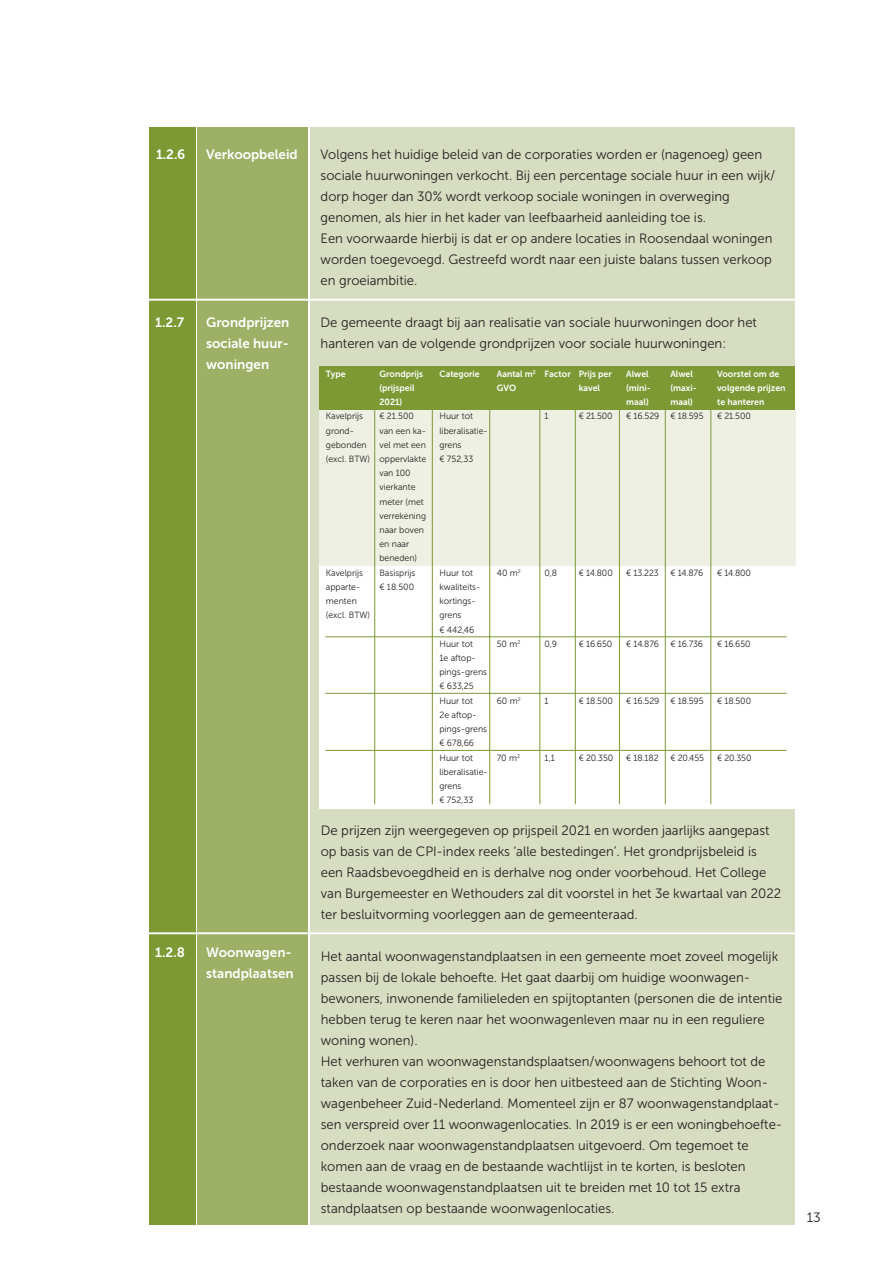
<style>
.page{position:relative;width:893px;height:1263px;background:#fff}
.page>*{position:absolute;margin:0;border:0;box-sizing:border-box;transform-origin:0 0}
.t1{font:13.5px/21px "Museo Sans 300";color:#231f20}
.t2{font:13.5px/21px "Museo Sans 700";color:#fff;text-align:justify}
.t3{font:9px/14.2px "Museo Sans 300";color:#231f20}
.t4{font:9px/14.2px "Museo Sans 700";color:#fff}
</style>
<div class="page">
<div style="left:310px;top:128px;width:485px;height:1097px;background:#d6ddc0"></div>
<div style="left:320px;top:409px;width:476px;height:157px;background:#edf0e3"></div>
<div style="left:320px;top:366px;width:475px;height:43px;background:#7c9934"></div>
<div style="left:320px;top:566px;width:475px;height:243px;background:#fff"></div>
<div style="left:198px;top:128px;width:110px;height:1097px;background:#9db066"></div>
<div style="left:149px;top:128px;width:47px;height:1097px;background:#7c9934"></div>
<hr style="left:143px;top:299px;width:661px;height:2px;background:#fff">
<hr style="left:143px;top:932px;width:661px;height:2px;background:#fff">
<hr style="left:374px;top:370px;width:1px;height:434px;background:#7c9934">
<hr style="left:432px;top:370px;width:1px;height:434px;background:#7c9934">
<hr style="left:489px;top:370px;width:1px;height:434px;background:#7c9934">
<hr style="left:540px;top:370px;width:1px;height:434px;background:#7c9934">
<hr style="left:575px;top:370px;width:1px;height:434px;background:#7c9934">
<hr style="left:619px;top:370px;width:1px;height:434px;background:#7c9934">
<hr style="left:665px;top:370px;width:1px;height:434px;background:#7c9934">
<hr style="left:711px;top:370px;width:1px;height:434px;background:#7c9934">
<hr style="left:325px;top:636px;width:462px;height:1px;background:#7c9934">
<hr style="left:325px;top:693px;width:462px;height:1px;background:#7c9934">
<hr style="left:325px;top:750px;width:462px;height:1px;background:#7c9934">
<p class="t2" style="left:156px;top:144px;width:31px">1.2.6</p>
<p class="t2" style="left:206px;top:144px;width:93px">Verkoopbeleid</p>
<p class="t2" style="left:155px;top:312px;width:30px">1.2.7</p>
<p class="t2" style="left:206px;top:312px;width:85px">Grondprijzen sociale huur&shy;woningen</p>
<p class="t1" style="left:321px;top:144px;width:456px">Volgens het huidige beleid van de corporaties worden er (nagenoeg) geen sociale huurwoningen verkocht. Bij een percentage sociale huur in een wijk/ dorp hoger dan 30% wordt verkoop sociale woningen in overweging genomen, als hier in het kader van leefbaarheid aanleiding toe is.<br>Een voorwaarde hierbij is dat er op andere locaties in Roosendaal woningen worden toegevoegd. Gestreefd wordt naar een juiste balans tussen verkoop en groeiambitie.</p>
<p class="t1" style="left:321px;top:312px;width:438px">De gemeente draagt bij aan realisatie van sociale huurwoningen door het hanteren van de volgende grondprijzen voor sociale huurwoningen:</p>
<p class="t4" style="left:326px;top:366px;width:21px">Type</p>
<p class="t3" style="left:326px;top:409px;width:46px">Kavelprijs grond&shy;gebonden (excl. BTW)</p>
<p class="t4" style="left:497px;top:366px;width:41px">Aantal m<sup>2<br></sup>GVO</p>
<p class="t4" style="left:439px;top:366px;width:42px">Categorie</p>
<p class="t3" style="left:439px;top:409px;width:50px">Huur tot liberalisatie&shy;grens<br>€ 752,33</p>
<p class="t4" style="left:379px;top:366px;width:45px">Grondprijs (prijspeil<br>2021)</p>
<p class="t3" style="left:379px;top:409px;width:48px">€ 21.500 van een ka&shy;vel met een oppervlakte van 100 vierkante meter (met verrekening naar boven en naar beneden)<br>Basisprijs<br>€ 18.500</p>
<p class="t4" style="left:717px;top:366px;width:70px">Voorstel om de volgende prijzen te hanteren</p>
<p class="t3" style="left:717px;top:409px;width:35px">€ 21.500</p>
<p class="t4" style="left:626px;top:366px;width:26px">Alwel (mini&shy;maal)</p>
<p class="t3" style="left:626px;top:409px;width:35px">€ 16.529</p>
<p class="t4" style="left:670px;top:366px;width:28px">Alwel (maxi&shy;maal)</p>
<p class="t3" style="left:670px;top:409px;width:35px">€ 18.595</p>
<p class="t4" style="left:545px;top:366px;width:28px">Factor</p>
<p class="t3" style="left:545px;top:409px;width:6px">1</p>
<p class="t4" style="left:579px;top:366px;width:35px">Prijs per kavel</p>
<p class="t3" style="left:579px;top:409px;width:35px">€ 21.500</p>
<p class="t3" style="left:497px;top:565px;width:25px">40 m<sup>2</sup></p>
<p class="t3" style="left:717px;top:565px;width:35px">€ 14.800</p>
<p class="t3" style="left:670px;top:565px;width:34px">€ 14.876</p>
<p class="t3" style="left:579px;top:565px;width:35px">€ 14.800</p>
<p class="t3" style="left:545px;top:565px;width:14px">0,8</p>
<p class="t3" style="left:626px;top:565px;width:34px">€ 13.223</p>
<p class="t3" style="left:326px;top:565px;width:46px">Kavelprijs apparte&shy;menten (excl. BTW)</p>
<p class="t3" style="left:439px;top:565px;width:50px">Huur tot kwaliteits&shy;kortings&shy;grens<br>€ 442,46<br>Huur tot<br>1e aftop&shy;pings-grens € 633,25<br>Huur tot<br>2e aftop&shy;pings-grens € 678,66<br>Huur tot liberalisatie&shy;grens<br>€ 752,33</p>
<p class="t3" style="left:497px;top:637px;width:25px">50 m<sup>2</sup></p>
<p class="t3" style="left:717px;top:637px;width:35px">€ 16.650</p>
<p class="t3" style="left:670px;top:637px;width:34px">€ 16.736</p>
<p class="t3" style="left:579px;top:637px;width:35px">€ 16.650</p>
<p class="t3" style="left:545px;top:637px;width:14px">0,9</p>
<p class="t3" style="left:626px;top:637px;width:34px">€ 14.876</p>
<p class="t3" style="left:497px;top:693px;width:25px">60 m<sup>2</sup></p>
<p class="t3" style="left:717px;top:693px;width:36px">€ 18.500</p>
<p class="t3" style="left:670px;top:693px;width:35px">€ 18.595</p>
<p class="t3" style="left:579px;top:693px;width:36px">€ 18.500</p>
<p class="t3" style="left:626px;top:693px;width:35px">€ 16.529</p>
<p class="t3" style="left:545px;top:693px;width:6px">1</p>
<p class="t3" style="left:497px;top:750px;width:25px">70 m<sup>2</sup></p>
<p class="t3" style="left:717px;top:750px;width:36px">€ 20.350</p>
<p class="t3" style="left:670px;top:750px;width:35px">€ 20.455</p>
<p class="t3" style="left:579px;top:750px;width:36px">€ 20.350</p>
<p class="t3" style="left:626px;top:750px;width:34px">€ 18.182</p>
<p class="t3" style="left:545px;top:750px;width:12px">1,1</p>
<p class="t2" style="left:155px;top:942px;width:31px">1.2.8</p>
<p class="t2" style="left:206px;top:942px;width:89px">Woonwagen&shy;standplaatsen</p>
<p class="t1" style="left:321px;top:819px;width:462px">De prijzen zijn weergegeven op prijspeil 2021 en worden jaarlijks aangepast op basis van de CPI-index reeks ‘alle bestedingen’. Het grondprijsbeleid is een Raadsbevoegdheid en is derhalve nog onder voorbehoud. Het College van Burgemeester en Wethouders zal dit voorstel in het 3e kwartaal van 2022 ter besluitvorming voorleggen aan de gemeenteraad.</p>
<p class="t1" style="left:321px;top:945px;width:463px">Het aantal woonwagenstandplaatsen in een gemeente moet zoveel mogelijk passen bij de lokale behoefte. Het gaat daarbij om huidige woonwagen&shy;bewoners, inwonende familieleden en spijtoptanten (personen die de intentie hebben terug te keren naar het woonwagenleven maar nu in een reguliere woning wonen).<br>Het verhuren van woonwagenstandsplaatsen/woonwagens behoort tot de taken van de corporaties en is door hen uitbesteed aan de Stichting Woon&shy;wagenbeheer Zuid-Nederland. Momenteel zijn er 87 woonwagenstandplaat&shy;sen verspreid over 11 woonwagenlocaties. In 2019 is er een woningbehoefte&shy;onderzoek naar woonwagenstandplaatsen uitgevoerd. Om tegemoet te komen aan de vraag en de bestaande wachtlijst in te korten, is besloten bestaande woonwagenstandplaatsen uit te breiden met 10 tot 15 extra standplaatsen op bestaande woonwagenlocaties.</p>
<p class="t1" style="left:807px;top:1207px;width:15px">13</p>
</div>
